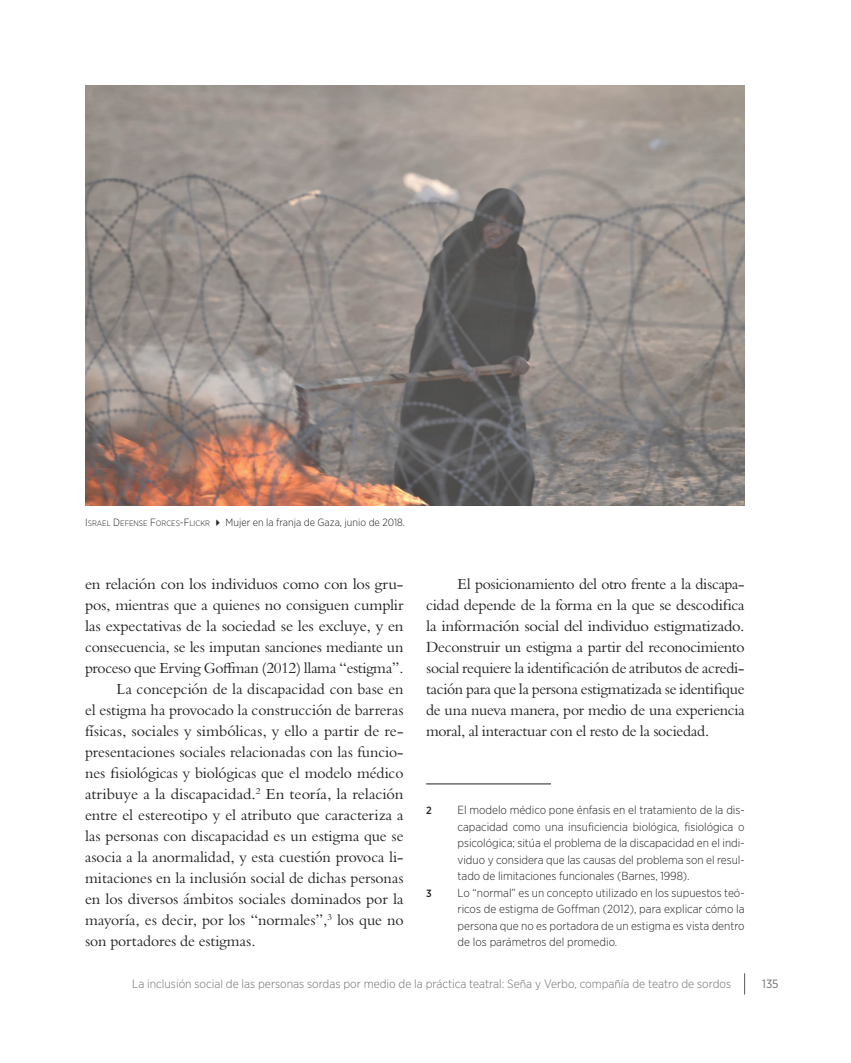
<style>
.page{position:relative;width:851px;height:1063px;background:#fff}
.page>*{position:absolute;margin:0;border:0;box-sizing:border-box;transform-origin:0 0}
.t1{font:15px/21px "Bergamo Std";letter-spacing:-.01em;color:#231f20;text-align:justify}
.t2{font:15px "Bergamo Std";letter-spacing:-.01em;color:#231f20;scale:1.04 1}
.t3{font:300 12px "Gotham Narrow";color:#6c6d70}
.t4{font:12px "Gotham Narrow";color:#6c6d70}
.t5{font:300 11.7px/16.5px "Gotham Narrow";letter-spacing:-.005em;color:#231f20;text-align:justify}
.t6{font:300 10.5px "Gotham Narrow";color:#231f20}
.t7{font:500 10.5px "Gotham Narrow";color:#231f20}
.s1{font-style:inherit}
.s2{font-size:7.8px}
</style>
<div class="page">
<svg style="left:744px;top:973px;width:1px;height:22px"></svg>
<hr style="left:426px;top:784px;width:125px;height:1px;background:#231f20">
<img style="left:85px;top:85px;width:659px;height:420px">
<p class="t6" style="left:85px;top:516px;width:321px"><span class="s1">I</span> <span class="s2">SRAEL</span> <span class="s1">D</span> <span class="s2">EFENSE</span> <span class="s1">F</span><span class="s2">ORCES</span><span class="s1">-F</span><span class="s2">LICKR</span> ✔ Mujer en la franja de Gaza, junio de 2018.</p>
<p class="t2" style="left:85px;top:575px;width:308px">en relación con los individuos como con los gru-</p>
<p class="t1" style="left:85px;top:595px;width:320px">pos, mientras que a quienes no consiguen cumplir</p>
<p class="t2" style="left:85px;top:617px;width:308px">las expectativas de la sociedad se les excluye, y en</p>
<p class="t1" style="left:85px;top:637px;width:320px">consecuencia, se les imputan sanciones mediante un</p>
<p class="t1" style="left:85px;top:658px;width:320px">proceso que Erving Goffman (2012) llama “estigma”.</p>
<p class="t1" style="left:117px;top:679px;width:288px">La concepción de la discapacidad con base en</p>
<p class="t1" style="left:85px;top:700px;width:320px">el estigma ha provocado la construcción de barreras</p>
<p class="t1" style="left:85px;top:721px;width:320px">físicas, sociales y simbólicas, y ello a partir de re-</p>
<p class="t1" style="left:85px;top:742px;width:320px">presentaciones sociales relacionadas con las funcio-</p>
<p class="t1" style="left:85px;top:763px;width:320px">nes fisiológicas y biológicas que el modelo médico</p>
<p class="t2" style="left:85px;top:785px;width:308px">atribuye a la discapacidad.<sup>2</sup> En teoría, la relación</p>
<p class="t1" style="left:85px;top:805px;width:320px">entre el estereotipo y el atributo que caracteriza a</p>
<p class="t1" style="left:85px;top:826px;width:320px">las personas con discapacidad es un estigma que se</p>
<p class="t1" style="left:85px;top:847px;width:320px">asocia a la anormalidad, y esta cuestión provoca li-</p>
<p class="t1" style="left:85px;top:868px;width:320px">mitaciones en la inclusión social de dichas personas</p>
<p class="t1" style="left:85px;top:889px;width:320px">en los diversos ámbitos sociales dominados por la</p>
<p class="t1" style="left:85px;top:910px;width:320px">mayoría, es decir, por los “normales”,<sup>3</sup> los que no</p>
<p class="t1" style="left:85px;top:931px;width:172px">son portadores de estigmas.</p>
<p class="t1" style="left:426px;top:574px;width:320px;text-indent:31px">El posicionamiento del otro frente a la discapa&shy;cidad depende de la forma en la que se descodifica la información social del individuo estigmatizado.<br>Deconstruir un estigma a partir del reconocimiento social requiere la identificación de atributos de acredi&shy;tación para que la persona estigmatizada se identifique de una nueva manera, por medio de una experiencia moral, al interactuar con el resto de la sociedad.</p>
<p class="t7" style="left:426px;top:804px;width:7px">2</p>
<p class="t5" style="left:457px;top:801px;width:288px">El modelo médico pone énfasis en el tratamiento de la dis&shy;capacidad como una insuficiencia biológica, fisiológica o psicológica; sitúa el problema de la discapacidad en el indi&shy;viduo y considera que las causas del problema son el resul&shy;tado de limitaciones funcionales (Barnes, 1998).</p>
<p class="t7" style="left:426px;top:886px;width:7px">3</p>
<p class="t5" style="left:457px;top:884px;width:288px">Lo “normal” es un concepto utilizado en los supuestos teó&shy;ricos de estigma de Goffman (2012), para explicar cómo la persona que no es portadora de un estigma es vista dentro de los parámetros del promedio.</p>
<p class="t3" style="left:132px;top:976px;width:600px">La inclusión social de las personas sordas por medio de la práctica teatral: Seña y Verbo, compañía de teatro de sordos</p>
<p class="t4" style="left:762px;top:976px;width:18px">135</p>
</div>
